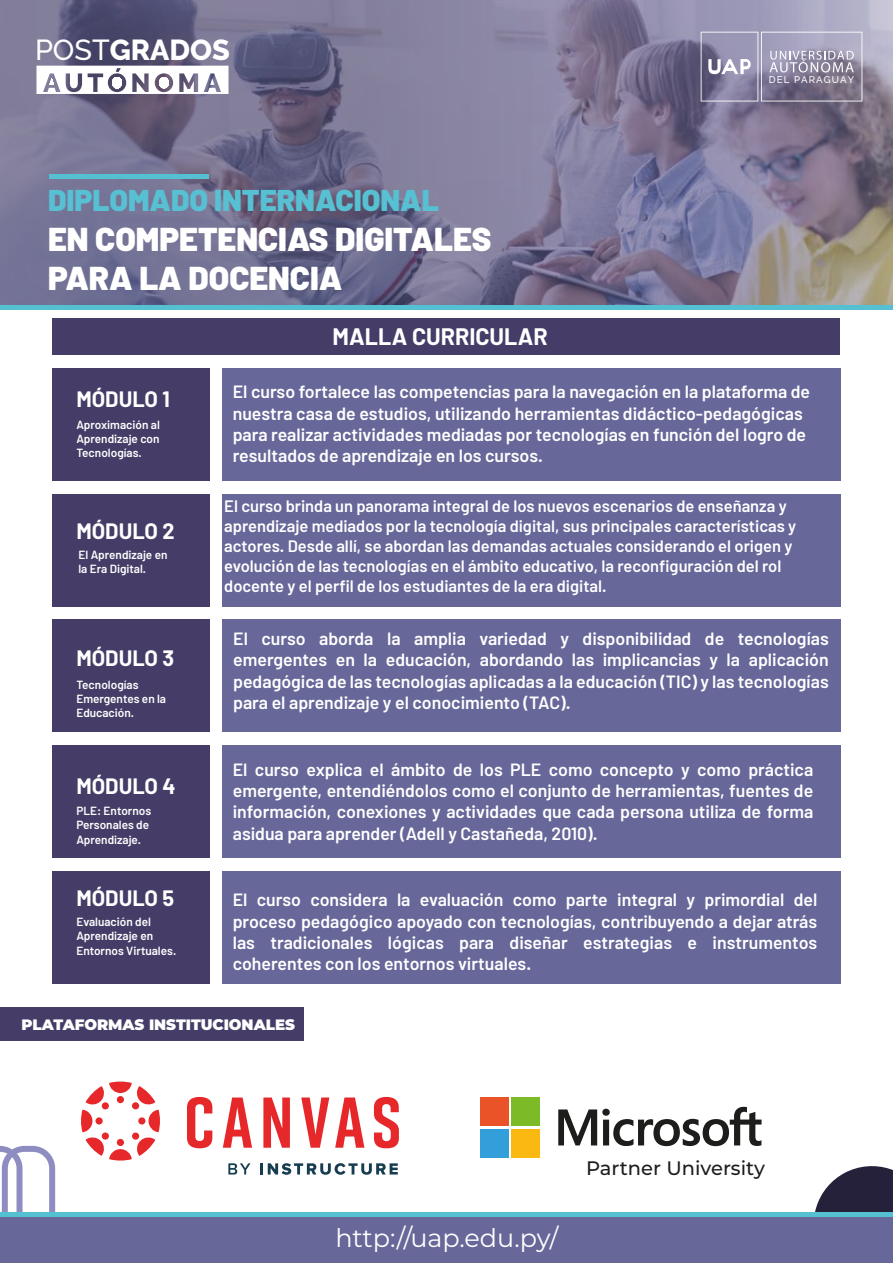
<style>
.page{position:relative;width:893px;height:1263px;background:#fff}
.page>*{position:absolute;margin:0;border:0;box-sizing:border-box;transform-origin:0 0}
.t1{font:900 33px/39.6px "Barlow";color:#fff}
.t2{font:900 30px "Barlow";color:#57c0d3}
.t3{font:800 28.8px "Raleway";color:#fff}
.t4{font:100 25.5px "Montserrat";color:#fff}
.t5{font:700 23.25px "Barlow";color:#fff}
.t6{font:700 21.75px "Barlow";color:#fff}
.t7{font:500 19.5px "Montserrat";color:#1d1d1b}
.t8{font:600 17.7px/21.3px "Barlow";color:#fff;text-align:justify}
.t9{font:600 16.5px/19.8px "Barlow";color:#fff}
.t10{font:900 15px "Montserrat";color:#fff}
.t11{font:600 11.85px/14.1px "Barlow";color:#fff}
.t12{font:500 9.6px "Raleway";letter-spacing:.115em;color:#fff}
.s1{font-weight:500}
</style>
<div class="page">
<svg style="left:0;top:0;width:893px;height:306px;background:#797592"></svg>
<svg style="left:0;top:1146px;width:55px;height:67px"></svg>
<svg style="left:805px;top:1166px;width:88px;height:47px"></svg>
<div style="left:0;top:1215px;width:893px;height:48px;background:#67679a"></div>
<div style="left:53px;top:368px;width:157px;height:113px;background:#453d67"></div>
<div style="left:222px;top:368px;width:618px;height:113px;background:#67679a"></div>
<div style="left:53px;top:494px;width:157px;height:112px;background:#453d67"></div>
<div style="left:222px;top:494px;width:618px;height:112px;background:#67679a"></div>
<div style="left:53px;top:619px;width:157px;height:113px;background:#453d67"></div>
<div style="left:222px;top:619px;width:618px;height:113px;background:#67679a"></div>
<div style="left:53px;top:745px;width:157px;height:112px;background:#453d67"></div>
<div style="left:222px;top:745px;width:618px;height:112px;background:#67679a"></div>
<div style="left:53px;top:871px;width:157px;height:113px;background:#453d67"></div>
<div style="left:222px;top:871px;width:618px;height:113px;background:#67679a"></div>
<div style="left:53px;top:318px;width:787px;height:37px;background:#453d67"></div>
<svg style="left:37px;top:66px;width:192px;height:28px"></svg>
<hr style="left:0;top:306px;width:893px;height:4px;background:#56c0d3">
<hr style="left:0;top:1213px;width:893px;height:4px;background:#56c0d3">
<svg style="left:228px;top:1163px;width:22px;height:11px"></svg>
<svg style="left:260px;top:1163px;width:138px;height:12px"></svg>
<svg style="left:81px;top:1081px;width:79px;height:80px"></svg>
<svg style="left:187px;top:1097px;width:25px;height:51px"></svg>
<svg style="left:223px;top:1097px;width:29px;height:51px"></svg>
<svg style="left:263px;top:1097px;width:27px;height:51px"></svg>
<svg style="left:301px;top:1097px;width:28px;height:51px"></svg>
<svg style="left:335px;top:1097px;width:29px;height:51px"></svg>
<svg style="left:374px;top:1097px;width:25px;height:51px"></svg>
<div style="left:0;top:1007px;width:304px;height:33px;background:#453d67"></div>
<svg style="left:558px;top:1107px;width:203px;height:39px"></svg>
<div style="left:480px;top:1097px;width:29px;height:29px;background:#ea5228"></div>
<div style="left:512px;top:1097px;width:28px;height:29px;background:#7dba28"></div>
<div style="left:480px;top:1129px;width:29px;height:28px;background:#329fda"></div>
<div style="left:512px;top:1129px;width:28px;height:28px;background:#fbb811"></div>
<svg style="left:701px;top:32px;width:161px;height:69px;background:#9690a9"></svg>
<hr style="left:49px;top:175px;width:160px;height:4px;background:#56c0d3">
<h3 class="t3" style="left:35px;top:34px;width:196px"><span class="s1">POST</span>GRADOS</h3>
<h2 class="t2" style="left:48px;top:182px;width:392px">DIPLOMADO INTERNACIONAL</h2>
<h1 class="t1" style="left:48px;top:219px;width:445px">EN COMPETENCIAS DIGITALES<br>PARA LA DOCENCIA</h1>
<h3 class="t5" style="left:333px;top:322px;width:217px">MALLA CURRICULAR</h3>
<p class="t12" style="left:769px;top:74px;width:87px">DEL PARAGUAY</p>
<p class="t6" style="left:76px;top:385px;width:95px">MÓDULO 1</p>
<p class="t11" style="left:76px;top:417px;width:85px;text-align:justify">Aproximación al Aprendizaje con Tecnologías.</p>
<p class="t6" style="left:76px;top:517px;width:100px">MÓDULO 2</p>
<p class="t11" style="left:78px;top:547px;width:91px">El Aprendizaje en la Era Digital.</p>
<p class="t6" style="left:76px;top:645px;width:99px">MÓDULO 3</p>
<p class="t11" style="left:76px;top:677px;width:91px">Tecnologías<br>Emergentes en la<br>Educación.</p>
<p class="t6" style="left:76px;top:772px;width:101px">MÓDULO 4</p>
<p class="t11" style="left:76px;top:804px;width:76px">PLE: Entornos<br>Personales de<br>Aprendizaje.</p>
<p class="t6" style="left:76px;top:885px;width:99px">MÓDULO 5</p>
<p class="t11" style="left:76px;top:915px;width:101px">Evaluación del<br>Aprendizaje en<br>Entornos Virtuales.</p>
<p class="t8" style="left:233px;top:381px;width:579px;text-align:left">El curso fortalece las competencias para la navegación en la plataforma de nuestra casa de estudios, utilizando herramientas didáctico-pedagógicas para realizar actividades mediadas por tecnologías en función del logro de resultados de aprendizaje en los cursos.</p>
<p class="t9" style="left:224px;top:496px;width:573px">El curso brinda un panorama integral de los nuevos escenarios de enseñanza y aprendizaje mediados por la tecnología digital, sus principales características y actores. Desde allí, se abordan las demandas actuales considerando el origen y evolución de las tecnologías en el ámbito educativo, la reconfiguración del rol docente y el perfil de los estudiantes de la era digital.</p>
<p class="t8" style="left:233px;top:628px;width:597px">El curso aborda la amplia variedad y disponibilidad de tecnologías emergentes en la educación, abordando las implicancias y la aplicación pedagógica de las tecnologías aplicadas a la educación (TIC) y las tecnologías para el aprendizaje y el conocimiento (TAC).</p>
<p class="t8" style="left:233px;top:758px;width:582px">El curso explica el ámbito de los PLE como concepto y como práctica emergente, entendiéndolos como el conjunto de herramientas, fuentes de información, conexiones y actividades que cada persona utiliza de forma asidua para aprender (Adell y Castañeda, 2010).</p>
<p class="t8" style="left:233px;top:889px;width:586px">El curso considera la evaluación como parte integral y primordial del proceso pedagógico apoyado con tecnologías, contribuyendo a dejar atrás las tradicionales lógicas para diseñar estrategias e instrumentos coherentes con los entornos virtuales.</p>
<p class="t10" style="left:21px;top:1013px;width:275px">PLATAFORMAS INSTITUCIONALES</p>
<h3 class="t4" style="left:335px;top:1220px;width:224px">http://uap.edu.py/</h3>
<p class="t7" style="left:586px;top:1154px;width:180px">Partner University</p>
</div>
